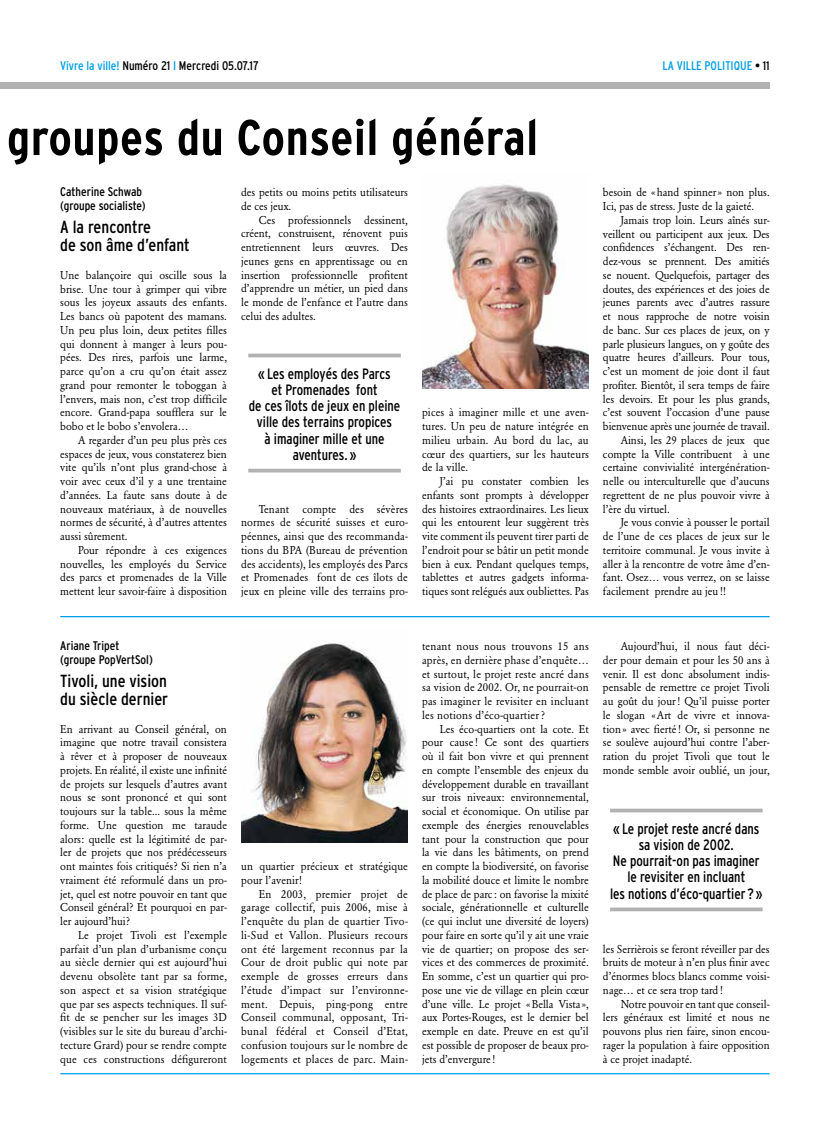
<style>
.page{position:relative;width:830px;height:1134px;background:#fff}
.page>*{position:absolute;margin:0;border:0;box-sizing:border-box;transform-origin:0 0}
.t1{font:700 condensed 50px "Interstate";letter-spacing:.015em;color:#000}
.t2{font:condensed 17.5px/17.5px "Interstate";color:#000}
.t3{font:condensed 15px/16.2px "Interstate";color:#000;text-align:center;scale:.95 1}
.t4{font:condensed 12.5px/13.8px "Interstate";color:#000}
.t5{font:condensed 12.5px "Interstate";color:#009fe3}
.t6{font:11.25px/13.8px "Garamond BE";color:#000;text-align:justify;scale:.95 1}
.s1{color:#009fe3}
.s2{color:#000}
</style>
<div class="page">
<hr style="left:60px;top:1073px;width:709px;height:1px;background:#009fe3">
<div style="left:0;top:83px;width:769px;height:6px;background:#b3b2b2"></div>
<img style="left:422px;top:184px;width:166px;height:205px">
<img style="left:241px;top:642px;width:166px;height:200px">
<hr style="left:609px;top:809px;width:153px;height:3px;background:#b3b2b2">
<svg style="left:610px;top:907px;width:152px;height:4px"></svg>
<hr style="left:60px;top:616px;width:709px;height:1px;background:#009fe3">
<hr style="left:248px;top:354px;width:152px;height:3px;background:#b3b2b2">
<hr style="left:248px;top:469px;width:152px;height:3px;background:#b3b2b2">
<p class="t4" style="left:60px;top:59px;width:200px"><span class="s1">Vivre la ville!</span> Numéro 21 <span class="s1">I</span> Mercredi 05.07.17</p>
<p class="t5" style="left:662px;top:59px;width:109px">LA VILLE POLITIQUE <span class="s2">• 11</span></p>
<h1 class="t1" style="left:7px;top:110px;width:532px">groupes du Conseil général</h1>
<p class="t4" style="left:60px;top:185px;width:87px">Catherine Schwab (groupe socialiste)</p>
<h2 class="t2" style="left:60px;top:218px;width:131px">A la rencontre<br>de son âme d’enfant</h2>
<p class="t6" style="left:60px;top:268px;width:177px">Une balançoire qui oscille sous la brise. Une tour à grimper qui vibre sous les joyeux assauts des enfants.<br>Les bancs où papotent des mamans.<br>Un peu plus loin, deux petites filles qui donnent à manger à leurs pou&shy;pées. Des rires, parfois une larme, parce qu’on a cru qu’on était assez grand pour remonter le toboggan à l’envers, mais non, c’est trop difficile encore. Grand-papa soufflera sur le bobo et le bobo s’envolera…</p>
<p class="t6" style="left:60px;top:433px;width:177px;text-indent:18px">A regarder d’un peu plus près ces espaces de jeux, vous constaterez bien vite qu’ils n’ont plus grand-chose à voir avec ceux d’il y a une trentaine d’années. La faute sans doute à de nouveaux matériaux, à de nouvelles normes de sécurité, à d’autres attentes aussi sûrement.</p>
<p class="t6" style="left:60px;top:543px;width:177px;text-indent:18px">Pour répondre à ces exigences nouvelles, les employés du Service des parcs et promenades de la Ville mettent leur savoir-faire à disposition</p>
<p class="t6" style="left:241px;top:186px;width:177px">des petits ou moins petits utilisateurs de ces jeux.</p>
<p class="t6" style="left:241px;top:213px;width:177px;text-indent:18px">Ces professionnels dessinent, créent, construisent, rénovent puis entretiennent leurs œuvres. Des jeunes gens en apprentissage ou en insertion professionnelle profitent d’apprendre un métier, un pied dans le monde de l’enfance et l’autre dans celui des adultes.</p>
<h3 class="t3" style="left:248px;top:365px;width:161px">« Les employés des Parcs<br>et Promenades font<br>de ces îlots de jeux en pleine ville des terrains propices<br>à imaginer mille et une aventures. »</h3>
<p class="t6" style="left:422px;top:406px;width:177px">pices à imaginer mille et une aven&shy;tures. Un peu de nature intégrée en milieu urbain. Au bord du lac, au cœur des quartiers, sur les hauteurs de la ville.</p>
<p class="t6" style="left:422px;top:474px;width:177px;text-indent:18px">J’ai pu constater combien les enfants sont prompts à développer des histoires extraordinaires. Les lieux qui les entourent leur suggèrent très vite comment ils peuvent tirer parti de l’endroit pour se bâtir un petit monde bien à eux. Pendant quelques temps, tablettes et autres gadgets informa&shy;tiques sont relégués aux oubliettes. Pas</p>
<p class="t6" style="left:241px;top:502px;width:177px;text-indent:18px">Tenant compte des sévères normes de sécurité suisses et euro&shy;péennes, ainsi que des recommanda&shy;tions du BPA (Bureau de prévention des accidents), les employés des Parcs et Promenades font de ces îlots de jeux en pleine ville des terrains pro-</p>
<p class="t6" style="left:602px;top:186px;width:177px">besoin de «hand spinner» non plus.<br>Ici, pas de stress. Juste de la gaieté.</p>
<p class="t6" style="left:620px;top:213px;width:158px">Jamais trop loin. Leurs aînés sur-</p>
<p class="t6" style="left:602px;top:227px;width:177px">veillent ou participent aux jeux. Des</p>
<p class="t6" style="left:602px;top:241px;width:177px">confidences s’échangent. Des ren-</p>
<p class="t6" style="left:602px;top:254px;width:177px">dez-vous se prennent. Des amitiés</p>
<p class="t6" style="left:602px;top:268px;width:177px">se nouent. Quelquefois, partager des</p>
<p class="t6" style="left:602px;top:282px;width:177px">doutes, des expériences et des joies de</p>
<p class="t6" style="left:602px;top:296px;width:177px">jeunes parents avec d’autres rassure</p>
<p class="t6" style="left:602px;top:309px;width:177px">et nous rapproche de notre voisin</p>
<p class="t6" style="left:602px;top:323px;width:177px">de banc. Sur ces places de jeux, on y</p>
<p class="t6" style="left:602px;top:337px;width:177px">parle plusieurs langues, on y goûte des</p>
<p class="t6" style="left:602px;top:351px;width:177px">quatre heures d’ailleurs. Pour tous,</p>
<p class="t6" style="left:602px;top:364px;width:177px">c’est un moment de joie dont il faut</p>
<p class="t6" style="left:602px;top:378px;width:177px">profiter. Bientôt, il sera temps de faire</p>
<p class="t6" style="left:602px;top:392px;width:177px">les devoirs. Et pour les plus grands,</p>
<p class="t6" style="left:602px;top:406px;width:177px">c’est souvent l’occasion d’une pause</p>
<p class="t6" style="left:602px;top:419px;width:177px">bienvenue après une journée de travail.</p>
<p class="t6" style="left:620px;top:433px;width:158px">Ainsi, les 29 places de jeux que</p>
<p class="t6" style="left:602px;top:447px;width:177px">compte la Ville contribuent à une</p>
<p class="t6" style="left:602px;top:461px;width:177px">certaine convivialité intergénération-</p>
<p class="t6" style="left:602px;top:474px;width:177px">nelle ou interculturelle que d’aucuns</p>
<p class="t6" style="left:602px;top:488px;width:177px">regrettent de ne plus pouvoir vivre à</p>
<p class="t6" style="left:602px;top:502px;width:72px">l’ère du virtuel.</p>
<p class="t6" style="left:620px;top:516px;width:158px">Je vous convie à pousser le portail</p>
<p class="t6" style="left:602px;top:529px;width:177px">de l’une de ces places de jeux sur le</p>
<p class="t6" style="left:602px;top:543px;width:177px">territoire communal. Je vous invite à</p>
<p class="t6" style="left:602px;top:557px;width:177px">aller à la rencontre de votre âme d’en-</p>
<p class="t6" style="left:602px;top:571px;width:177px">fant. Osez… vous verrez, on se laisse</p>
<p class="t6" style="left:602px;top:584px;width:131px">facilement prendre au jeu!!</p>
<p class="t4" style="left:60px;top:639px;width:94px">Ariane Tripet (groupe PopVertSol)</p>
<h2 class="t2" style="left:60px;top:672px;width:109px">Tivoli, une vision du siècle dernier</h2>
<p class="t6" style="left:60px;top:722px;width:177px">En arrivant au Conseil général, on imagine que notre travail consistera à rêver et à proposer de nouveaux projets. En réalité, il existe une infinité de projets sur lesquels d’autres avant nous se sont prononcé et qui sont toujours sur la table... sous la même forme. Une question me taraude alors: quelle est la légitimité de par&shy;ler de projets que nos prédécesseurs ont maintes fois critiqués? Si rien n’a vraiment été reformulé dans un pro&shy;jet, quel est notre pouvoir en tant que Conseil général? Et pourquoi en par&shy;ler aujourd’hui?</p>
<p class="t6" style="left:60px;top:928px;width:177px;text-indent:18px">Le projet Tivoli est l’exemple parfait d’un plan d’urbanisme conçu au siècle dernier qui est aujourd’hui devenu obsolète tant par sa forme, son aspect et sa vision stratégique que par ses aspects techniques. Il suf&shy;fit de se pencher sur les images 3D (visibles sur le site du bureau d’archi&shy;tecture Grard) pour se rendre compte que ces constructions défigureront</p>
<p class="t6" style="left:241px;top:859px;width:177px">un quartier précieux et stratégique pour l’avenir!</p>
<p class="t6" style="left:241px;top:887px;width:177px;text-indent:18px">En 2003, premier projet de garage collectif, puis 2006, mise à l’enquête du plan de quartier Tivo&shy;li-Sud et Vallon. Plusieurs recours ont été largement reconnus par la Cour de droit public qui note par exemple de grosses erreurs dans l’étude d’impact sur l’environne&shy;ment. Depuis, ping-pong entre Conseil communal, opposant, Tri&shy;bunal fédéral et Conseil d’Etat, confusion toujours sur le nombre de logements et places de parc. Main-</p>
<p class="t6" style="left:422px;top:639px;width:177px">tenant nous nous trouvons 15 ans après, en dernière phase d’enquête… et surtout, le projet reste ancré dans sa vision de 2002. Or, ne pourrait-on pas imaginer le revisiter en incluant les notions d’éco-quartier?</p>
<p class="t6" style="left:422px;top:722px;width:177px;text-indent:18px">Les éco-quartiers ont la cote. Et pour cause ! Ce sont des quartiers où il fait bon vivre et qui prennent en compte l’ensemble des enjeux du développement durable en travaillant sur trois niveaux: environnemental, social et économique. On utilise par exemple des énergies renouvelables tant pour la construction que pour la vie dans les bâtiments, on prend en compte la biodiversité, on favorise la mobilité douce et limite le nombre de place de parc : on favorise la mixité sociale, générationnelle et culturelle (ce qui inclut une diversité de loyers) pour faire en sorte qu’il y ait une vraie vie de quartier; on propose des ser&shy;vices et des commerces de proximité.<br>En somme, c’est un quartier qui pro&shy;pose une vie de village en plein cœur d’une ville. Le projet «Bella Vista », aux Portes-Rouges, est le dernier bel exemple en date. Preuve en est qu’il est possible de proposer de beaux pro&shy;jets d’envergure !</p>
<p class="t6" style="left:602px;top:639px;width:177px;text-indent:18px">Aujourd’hui, il nous faut déci&shy;der pour demain et pour les 50 ans à venir. Il est donc absolument indis&shy;pensable de remettre ce projet Tivoli au goût du jour! Qu’il puisse porter le slogan «Art de vivre et innova&shy;tion» avec fierté ! Or, si personne ne se soulève aujourd’hui contre l’aber&shy;ration du projet Tivoli que tout le monde semble avoir oublié, un jour,</p>
<h3 class="t3" style="left:609px;top:820px;width:162px">« Le projet reste ancré dans sa vision de 2002.<br>Ne pourrait-on pas imaginer le revisiter en incluant<br>les notions d’éco-quartier ? »</h3>
<p class="t6" style="left:602px;top:942px;width:177px">les Serrièrois se feront réveiller par des bruits de moteur à n’en plus finir avec d’énormes blocs blancs comme voisi&shy;nage… et ce sera trop tard!</p>
<p class="t6" style="left:602px;top:997px;width:177px;text-indent:18px">Notre pouvoir en tant que conseil&shy;lers généraux est limité et nous ne pouvons plus rien faire, sinon encou&shy;rager la population à faire opposition à ce projet inadapté.</p>
</div>
